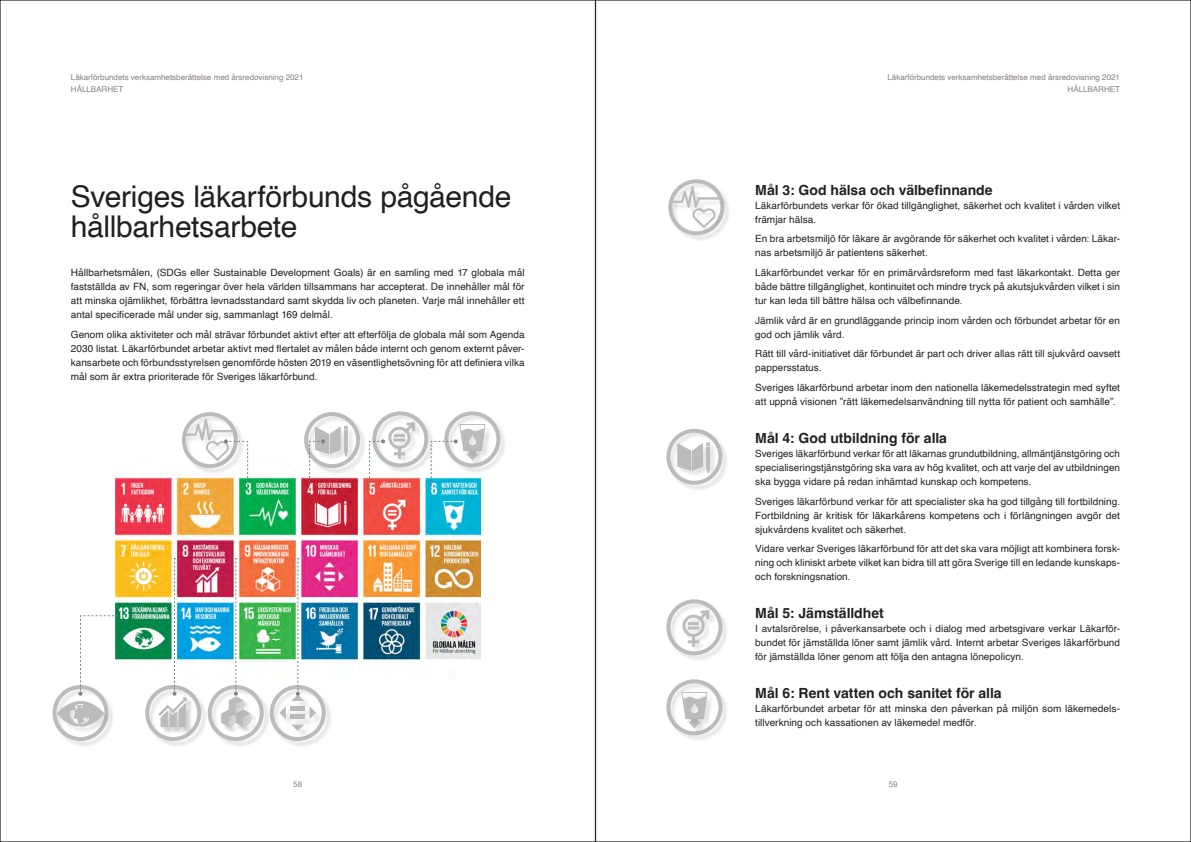
<style>
.page{position:relative;width:1191px;height:842px;background:#fff}
.page>*{position:absolute;margin:0;border:0;box-sizing:border-box;transform-origin:0 0}
.Rubrik1{font:30px/30px "Helvetica";letter-spacing:-.01em;color:#231f20}
.Rubrik2{font:700 14px "Helvetica";color:#231f20}
.t1{font:10px/14px "Helvetica";letter-spacing:.005em;color:#231f20;text-align:justify}
.t2{font:8px "Helvetica";color:#867f7c}
.t3{font:8px "Helvetica";color:#808285}
</style>
<div class="page">
<img style="left:115px;top:456px;width:365px;height:213px">
<div style="left:373px;top:412px;width:62px;height:62px;background:#231f20;opacity:.24"></div>
<div style="left:372px;top:411px;width:56px;height:56px;border:4px solid #76787b;border-radius:50%"></div>
<div style="left:389px;top:423px;width:33px;height:43px;background:#231f20;opacity:.24"></div>
<div style="left:667px;top:600px;width:62px;height:62px;background:#231f20;opacity:.24"></div>
<div style="left:666px;top:599px;width:56px;height:56px;border:4px solid #76787b;border-radius:50%"></div>
<div style="left:683px;top:611px;width:33px;height:43px;background:#231f20;opacity:.24"></div>
<svg style="left:681px;top:607px;width:31px;height:43px"></svg>
<div style="left:667px;top:430px;width:62px;height:62px;background:#231f20;opacity:.24"></div>
<div style="left:666px;top:429px;width:56px;height:56px;border:4px solid #76787b;border-radius:50%"></div>
<svg style="left:676px;top:441px;width:34px;height:35px"></svg>
<div style="left:305px;top:413px;width:62px;height:62px;background:#231f20;opacity:.24"></div>
<div style="left:304px;top:412px;width:56px;height:56px;border:4px solid #76787b;border-radius:50%"></div>
<div style="left:669px;top:180px;width:62px;height:62px;background:#231f20;opacity:.24"></div>
<div style="left:668px;top:179px;width:56px;height:56px;border:4px solid #76787b;border-radius:50%"></div>
<div style="left:693px;top:210px;width:29px;height:25px;background:#231f20;opacity:.24"></div>
<div style="left:672px;top:187px;width:56px;height:28px;background:#231f20;opacity:.24"></div>
<svg style="left:670px;top:185px;width:51px;height:44px"></svg>
<div style="left:183px;top:413px;width:62px;height:62px;background:#231f20;opacity:.24"></div>
<div style="left:182px;top:412px;width:56px;height:56px;border:4px solid #76787b;border-radius:50%"></div>
<div style="left:445px;top:412px;width:62px;height:62px;background:#231f20;opacity:.24"></div>
<div style="left:444px;top:411px;width:56px;height:56px;border:4px solid #76787b;border-radius:50%"></div>
<div style="left:460px;top:425px;width:32px;height:33px;background:#fafafa"></div>
<div style="left:462px;top:430px;width:29px;height:28px;background:#231f20;opacity:.24"></div>
<div style="left:667px;top:680px;width:62px;height:62px;background:#231f20;opacity:.24"></div>
<div style="left:666px;top:679px;width:56px;height:56px;border:4px solid #76787b;border-radius:50%"></div>
<div style="left:682px;top:693px;width:32px;height:33px;background:#fafafa"></div>
<div style="left:690px;top:717px;width:17px;height:18px;background:#231f20;opacity:.24"></div>
<div style="left:684px;top:698px;width:29px;height:28px;background:#231f20;opacity:.24"></div>
<svg style="left:680px;top:685px;width:28px;height:44px"></svg>
<div style="left:209px;top:686px;width:62px;height:62px;background:#231f20;opacity:.24"></div>
<div style="left:208px;top:685px;width:56px;height:56px;border:4px solid #76787b;border-radius:50%"></div>
<div style="left:222px;top:697px;width:35px;height:37px;background:#fff"></div>
<div style="left:222px;top:711px;width:20px;height:23px;background:#231f20;opacity:.24"></div>
<div style="left:237px;top:711px;width:20px;height:23px;background:#231f20;opacity:.24"></div>
<div style="left:244px;top:715px;width:13px;height:18px;background:#231f20;opacity:.24"></div>
<div style="left:230px;top:723px;width:13px;height:11px;background:#231f20;opacity:.24"></div>
<div style="left:243px;top:719px;width:14px;height:10px;background:#231f20;opacity:.24"></div>
<div style="left:229px;top:719px;width:13px;height:10px;background:#231f20;opacity:.24"></div>
<div style="left:53px;top:686px;width:63px;height:62px;background:#231f20;opacity:.24"></div>
<div style="left:52px;top:685px;width:56px;height:56px;border:4px solid #76787b;border-radius:50%"></div>
<div style="left:146px;top:686px;width:62px;height:62px;background:#231f20;opacity:.24"></div>
<div style="left:145px;top:685px;width:56px;height:56px;border:4px solid #76787b;border-radius:50%"></div>
<div style="left:160px;top:698px;width:34px;height:36px;background:#231f20;opacity:.24"></div>
<div style="left:160px;top:698px;width:34px;height:25px;background:#231f20;opacity:.24"></div>
<div style="left:161px;top:712px;width:14px;height:22px;background:#231f20;opacity:.24"></div>
<div style="left:170px;top:712px;width:14px;height:22px;background:#231f20;opacity:.24"></div>
<div style="left:179px;top:704px;width:14px;height:30px;background:#231f20;opacity:.24"></div>
<div style="left:271px;top:686px;width:62px;height:62px;background:#231f20;opacity:.24"></div>
<div style="left:270px;top:685px;width:56px;height:56px;border:4px solid #76787b;border-radius:50%"></div>
<div style="left:291px;top:707px;width:23px;height:13px;background:#231f20;opacity:.24"></div>
<hr style="left:290px;top:707px;width:15px;height:4px;background:#babbbd">
<div style="left:291px;top:716px;width:23px;height:12px;background:#231f20;opacity:.24"></div>
<hr style="left:290px;top:715px;width:15px;height:4px;background:#babbbd">
<div style="left:293px;top:696px;width:20px;height:14px;background:#231f20;opacity:.24"></div>
<div style="left:310px;top:708px;width:15px;height:20px;background:#231f20;opacity:.24"></div>
<svg style="left:310px;top:706px;width:6px;height:13px"></svg>
<div style="left:293px;top:726px;width:20px;height:14px;background:#231f20;opacity:.24"></div>
<svg style="left:291px;top:725px;width:13px;height:6px"></svg>
<div style="left:281px;top:708px;width:14px;height:20px;background:#231f20;opacity:.24"></div>
<svg style="left:56px;top:615px;width:61px;height:127px"></svg>
<svg style="left:431px;top:417px;width:55px;height:73px"></svg>
<svg style="left:369px;top:419px;width:49px;height:71px"></svg>
<svg style="left:309px;top:425px;width:39px;height:65px"></svg>
<svg style="left:183px;top:418px;width:65px;height:72px"></svg>
<svg style="left:158px;top:558px;width:29px;height:169px"></svg>
<svg style="left:221px;top:558px;width:29px;height:169px"></svg>
<svg style="left:279px;top:558px;width:25px;height:161px"></svg>
<p class="t2" style="left:71px;top:71px;width:234px">Läkarförbundets verksamhetsberättelse med årsredovisning 2021</p>
<p class="t2" style="left:887px;top:71px;width:234px">Läkarförbundets verksamhetsberättelse med årsredovisning 2021</p>
<p class="t3" style="left:71px;top:83px;width:54px">HÅLLBARHET</p>
<p class="t3" style="left:1067px;top:83px;width:54px">HÅLLBARHET</p>
<p class="Rubrik1" style="left:71px;top:182px;width:442px">Sveriges läkarförbunds pågående hållbarhetsarbete</p>
<p class="t1" style="left:71px;top:266px;width:455px">Hållbarhetsmålen, (SDGs eller Sustainable Development Goals) är en samling med 17 globala mål fastställda av FN, som regeringar över hela världen tillsammans har accepterat. De innehåller mål för att minska ojämlikhet, förbättra levnadsstandard samt skydda liv och planeten. Varje mål innehåller ett antal specificerade mål under sig, sammanlagt 169 delmål.</p>
<p class="t1" style="left:71px;top:328px;width:455px">Genom olika aktiviteter och mål strävar förbundet aktivt efter att efterfölja de globala mål som Agenda 2030 listat. Läkarförbundet arbetar aktivt med flertalet av målen både internt och genom externt påver&shy;kansarbete och förbundsstyrelsen genomförde hösten 2019 en väsentlighetsövning för att definiera vilka mål som är extra prioriterade för Sveriges läkarförbund.</p>
<p class="Rubrik2" style="left:755px;top:181px;width:239px">Mål 3: God hälsa och välbefinnande</p>
<p class="t1" style="left:755px;top:199px;width:366px">Läkarförbundets verkar för ökad tillgänglighet, säkerhet och kvalitet i vården vilket främjar hälsa.</p>
<p class="t1" style="left:755px;top:232px;width:366px">En bra arbetsmiljö för läkare är avgörande för säkerhet och kvalitet i vården: Läkar&shy;nas arbetsmiljö är patientens säkerhet.</p>
<p class="t1" style="left:755px;top:266px;width:366px">Läkarförbundet verkar för en primärvårdsreform med fast läkarkontakt. Detta ger både bättre tillgänglighet, kontinuitet och mindre tryck på akutsjukvården vilket i sin tur kan leda till bättre hälsa och välbefinnande.</p>
<p class="t1" style="left:755px;top:314px;width:366px">Jämlik vård är en grundläggande princip inom vården och förbundet arbetar för en god och jämlik vård.</p>
<p class="t1" style="left:755px;top:347px;width:366px">Rätt till vård-initiativet där förbundet är part och driver allas rätt till sjukvård oavsett pappersstatus.</p>
<p class="t1" style="left:755px;top:381px;width:366px">Sveriges läkarförbund arbetar inom den nationella läkemedelsstrategin med syftet att uppnå visionen ”rätt läkemedelsanvändning till nytta för patient och samhälle”.</p>
<p class="Rubrik2" style="left:755px;top:429px;width:193px">Mål 4: God utbildning för alla</p>
<p class="t1" style="left:755px;top:447px;width:366px">Sveriges läkarförbund verkar för att läkarnas grundutbildning, allmäntjänstgöring och specialiseringstjänstgöring ska vara av hög kvalitet, och att varje del av utbildningen ska bygga vidare på redan inhämtad kunskap och kompetens.</p>
<p class="t1" style="left:755px;top:494px;width:366px">Sveriges läkarförbund verkar för att specialister ska ha god tillgång till fortbildning.<br>Fortbildning är kritisk för läkarkårens kompetens och i förlängningen avgör det sjukvårdens kvalitet och säkerhet.</p>
<p class="t1" style="left:755px;top:542px;width:366px">Vidare verkar Sveriges läkarförbund för att det ska vara möjligt att kombinera forsk&shy;ning och kliniskt arbete vilket kan bidra till att göra Sverige till en ledande kunskaps&shy;och forskningsnation.</p>
<p class="Rubrik2" style="left:755px;top:604px;width:130px">Mål 5: Jämställdhet</p>
<p class="t1" style="left:755px;top:622px;width:366px">I avtalsrörelse, i påverkansarbete och i dialog med arbetsgivare verkar Läkarför&shy;bundet för jämställda löner samt jämlik vård. Internt arbetar Sveriges läkarförbund för jämställda löner genom att följa den antagna lönepolicyn.</p>
<p class="Rubrik2" style="left:755px;top:684px;width:248px">Mål 6: Rent vatten och sanitet för alla</p>
<p class="t1" style="left:755px;top:701px;width:366px">Läkarförbundet arbetar för att minska den påverkan på miljön som läkemedels&shy;tillverkning och kassationen av läkemedel medför.</p>
<p class="t2" style="left:293px;top:778px;width:10px">58</p>
<p class="t2" style="left:888px;top:778px;width:10px">59</p>
</div>
